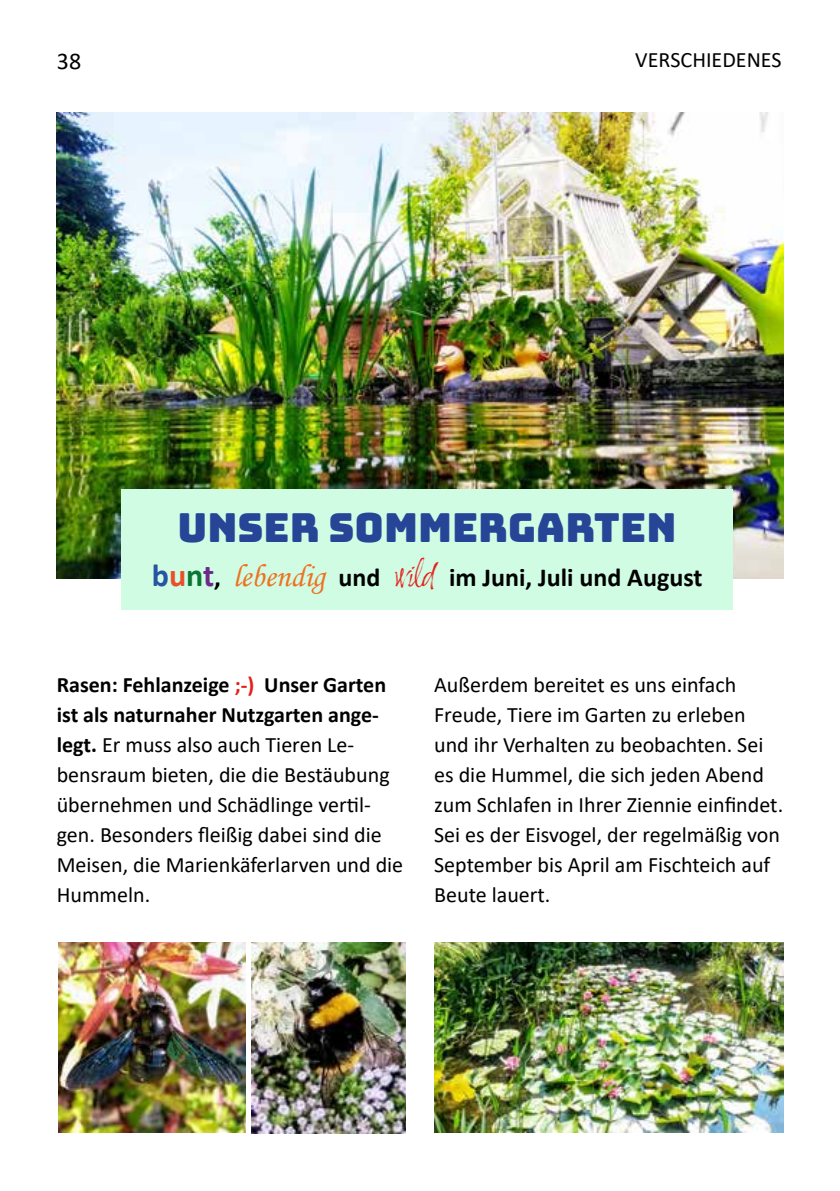
<style>
.page{position:relative;width:840px;height:1191px;background:#fff}
.page>*{position:absolute;margin:0;border:0;box-sizing:border-box;transform-origin:0 0}
.t1{font:40px "Bungee";color:#264597}
.t2{font:700 26px "Calibri";color:#000}
.t3{font:24px "Calibri";color:#000}
.t4{font:22px/30px "Calibri";color:#000}
.t5{font:22px "Calibri";color:#020203}
.s1{font-size:32px;color:#2855a2}
.s2{font-size:32px;color:#e94f2b}
.s3{font-size:32px;color:#0b7534}
.s4{font-size:32px;color:#6b2b86}
.s5{font-family:"Monotype Corsiva";font-weight:400;font-size:32px;color:#ee7221}
.s6{font-family:"Adore You";font-weight:400;font-style:italic;font-size:32px;color:#e41f1a}
.s7{font-weight:700}
.s8{font-weight:700;color:#e41f1b}
</style>
<div class="page">
<img style="left:57px;top:112px;width:725px;height:467px">
<img style="left:434px;top:942px;width:348px;height:191px">
<img style="left:58px;top:942px;width:188px;height:190px">
<img style="left:251px;top:942px;width:154px;height:191px">
<div style="left:121px;top:489px;width:611px;height:120px;background:#d0fce4"></div>
<p class="t3" style="left:57px;top:44px;width:26px">38</p>
<p class="t5" style="left:635px;top:44px;width:148px">VERSCHIEDENES</p>
<h1 class="t1" style="left:177px;top:505px;width:500px">UNSER SOMMERGARTEN</h1>
<p class="t2" style="left:152px;top:559px;width:551px"><span class="s1">b</span><span class="s2">u</span><span class="s3">n</span><span class="s4">t</span>, <span class="s5">lebendig</span> und <span class="s6">wild</span> im Juni, Juli und August</p>
<p class="t4" style="left:57px;top:669px;width:348px"><span class="s7">Rasen: Fehlanzeige</span> <span class="s8">;-)</span> <span class="s7">Unser Garten ist als naturnaher Nutzgarten ange&shy;legt.</span> Er muss also auch Tieren Le&shy;bensraum bieten, die die Bestäubung übernehmen und Schädlinge vertil&shy;gen. Besonders fleißig dabei sind die Meisen, die Marienkäferlarven und die Hummeln.</p>
<p class="t4" style="left:434px;top:669px;width:350px">Außerdem bereitet es uns einfach Freude, Tiere im Garten zu erleben und ihr Verhalten zu beobachten. Sei es die Hummel, die sich jeden Abend zum Schlafen in Ihrer Ziennie einfindet.<br>Sei es der Eisvogel, der regelmäßig von September bis April am Fischteich auf Beute lauert.</p>
</div>
